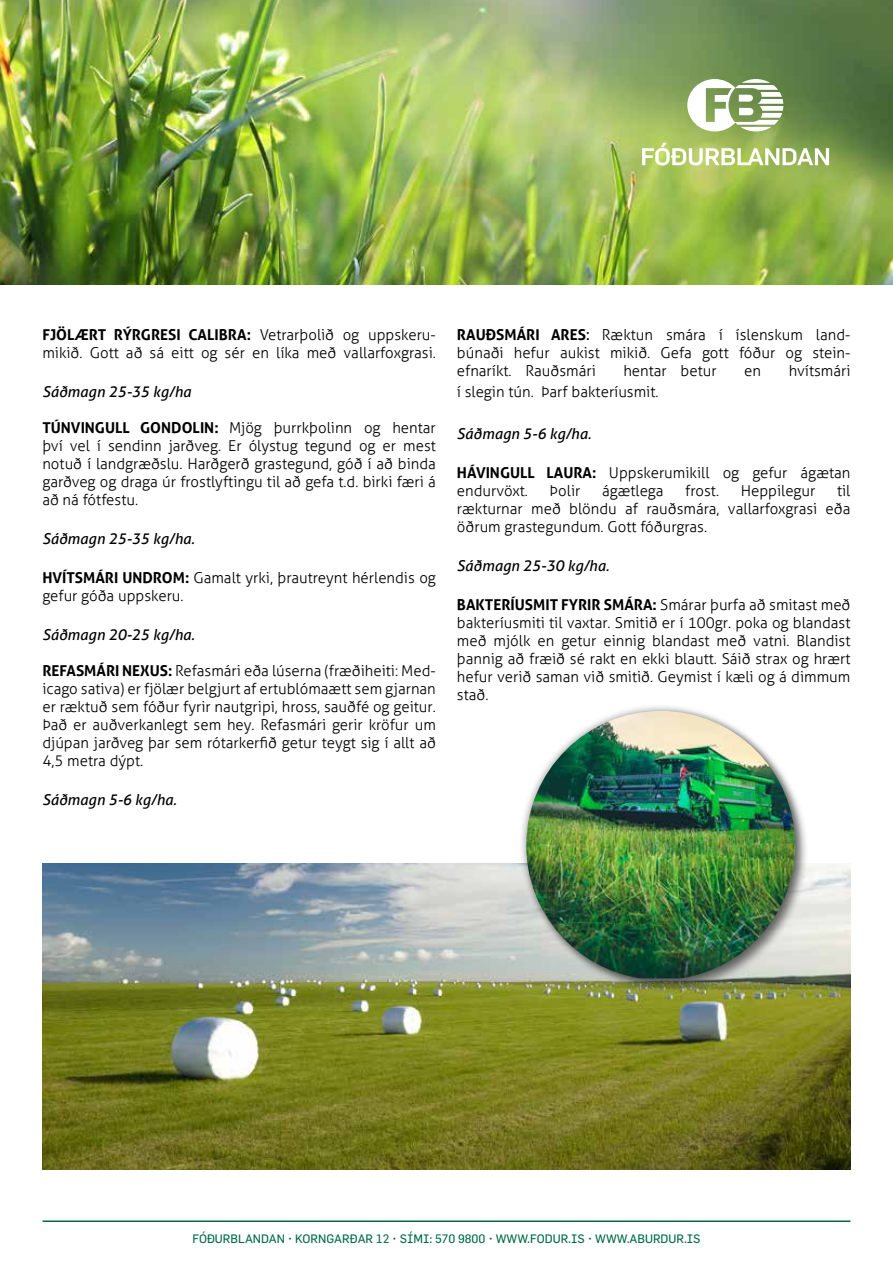
<style>
.page{position:relative;width:893px;height:1263px;background:#fff}
.page>*{position:absolute;margin:0;border:0;box-sizing:border-box;transform-origin:0 0}
.t1{font:300 15px/18px "Aller";color:#000;text-align:justify}
.t2{font:italic 15px "Aller";color:#000}
.t3{font:12px "Flama";color:#006a49}
.s1{font-weight:700}
.s2{font-weight:400}
</style>
<div class="page">
<img style="left:0;top:0;width:893px;height:285px">
<hr style="left:43px;top:1220px;width:807px;height:2px;background:#006a49">
<svg style="left:642px;top:143px;width:187px;height:22px"></svg>
<svg style="left:687px;top:79px;width:96px;height:52px"></svg>
<img style="left:42px;top:863px;width:808px;height:306px">
<div style="left:524px;top:709px;width:285px;height:284px;background:#000;opacity:.47"></div>
<div style="left:518px;top:703px;width:284px;height:283px;background:#000;opacity:.39"></div>
<img style="left:526px;top:711px;width:269px;height:267px">
<p class="t1" style="left:42px;top:326px;width:395px"><span class="s1">FJÖLÆRT RÝRGRESI CALIBRA:</span> Vetrarþolið og uppskeru&shy;mikið. Gott að sá eitt og sér en líka með vallarfoxgrasi.</p>
<p class="t2" style="left:42px;top:383px;width:150px">Sáðmagn 25-35 kg/ha</p>
<p class="t1" style="left:42px;top:419px;width:395px"><span class="s1">TÚNVINGULL GONDOLIN:</span> Mjög þurrkþolinn og hentar því vel í sendinn jarðveg. Er ólystug tegund og er mest notuð í landgræðslu. Harðgerð grastegund, góð í að binda garðveg og draga úr frostlyftingu til að gefa t.d. birki færi á að ná fótfestu.</p>
<p class="t2" style="left:42px;top:530px;width:154px">Sáðmagn 25-35 kg/ha.</p>
<p class="t1" style="left:42px;top:569px;width:395px"><span class="s1">HVÍTSMÁRI UNDROM:</span> Gamalt yrki, þrautreynt hérlendis og gefur góða uppskeru.</p>
<p class="t2" style="left:42px;top:626px;width:154px">Sáðmagn 20-25 kg/ha.</p>
<p class="t1" style="left:42px;top:662px;width:395px"><span class="s1">REFASMÁRI NEXUS:</span> Refasmári eða lúserna (fræðiheiti: Med&shy;icago sativa) er fjölær belgjurt af ertublómaætt sem gjarnan er ræktuð sem fóður fyrir nautgripi, hross, sauðfé og geitur.<br>Það er auðverkanlegt sem hey. Refasmári gerir kröfur um djúpan jarðveg þar sem rótarkerfið getur teygt sig í allt að 4,5 metra dýpt.</p>
<p class="t2" style="left:42px;top:791px;width:136px">Sáðmagn 5-6 kg/ha.</p>
<p class="t1" style="left:457px;top:326px;width:395px"><span class="s1">RAUÐSMÁRI ARES</span><span class="s2">:</span> Ræktun smára í íslenskum land&shy;búnaði hefur aukist mikið. Gefa gott fóður og stein&shy;efnaríkt. Rauðsmári</p>
<p class="t1" style="left:623px;top:362px;width:95px">hentar betur</p>
<p class="t1" style="left:744px;top:362px;width:18px">en</p>
<p class="t1" style="left:789px;top:362px;width:63px">hvítsmári</p>
<p class="t1" style="left:457px;top:383px;width:203px">í slegin tún. Þarf bakteríusmit.</p>
<p class="t2" style="left:457px;top:425px;width:136px">Sáðmagn 5-6 kg/ha.</p>
<p class="t1" style="left:457px;top:464px;width:395px"><span class="s1">HÁVINGULL LAURA:</span> Uppskerumikill og gefur ágætan endurvöxt.</p>
<p class="t1" style="left:550px;top:482px;width:32px">Þolir</p>
<p class="t1" style="left:602px;top:482px;width:63px">ágætlega</p>
<p class="t1" style="left:685px;top:482px;width:35px">frost.</p>
<p class="t1" style="left:741px;top:482px;width:76px">Heppilegur</p>
<p class="t1" style="left:457px;top:482px;width:395px;text-indent:380px">til rækturnar með blöndu af rauðsmára, vallarfoxgrasi eða öðrum grastegundum. Gott fóðurgras.</p>
<p class="t2" style="left:457px;top:557px;width:154px">Sáðmagn 25-30 kg/ha.</p>
<p class="t1" style="left:457px;top:596px;width:395px"><span class="s1">BAKTERÍUSMIT FYRIR SMÁRA:</span> Smárar þurfa að smitast með bakteríusmiti til vaxtar. Smitið er í 100gr. poka og blandast með mjólk en getur einnig blandast með vatni. Blandist þannig að fræið sé rakt en ekki blautt. Sáið strax og hrært hefur verið saman við smitið. Geymist í kæli og á dimmum stað.</p>
<p class="t3" style="left:192px;top:1231px;width:510px">FÓÐURBLANDAN • KORNGARÐAR 12 • SÍMI: 570 9800 • WWW.FODUR.IS • WWW.ABURDUR.IS</p>
</div>
